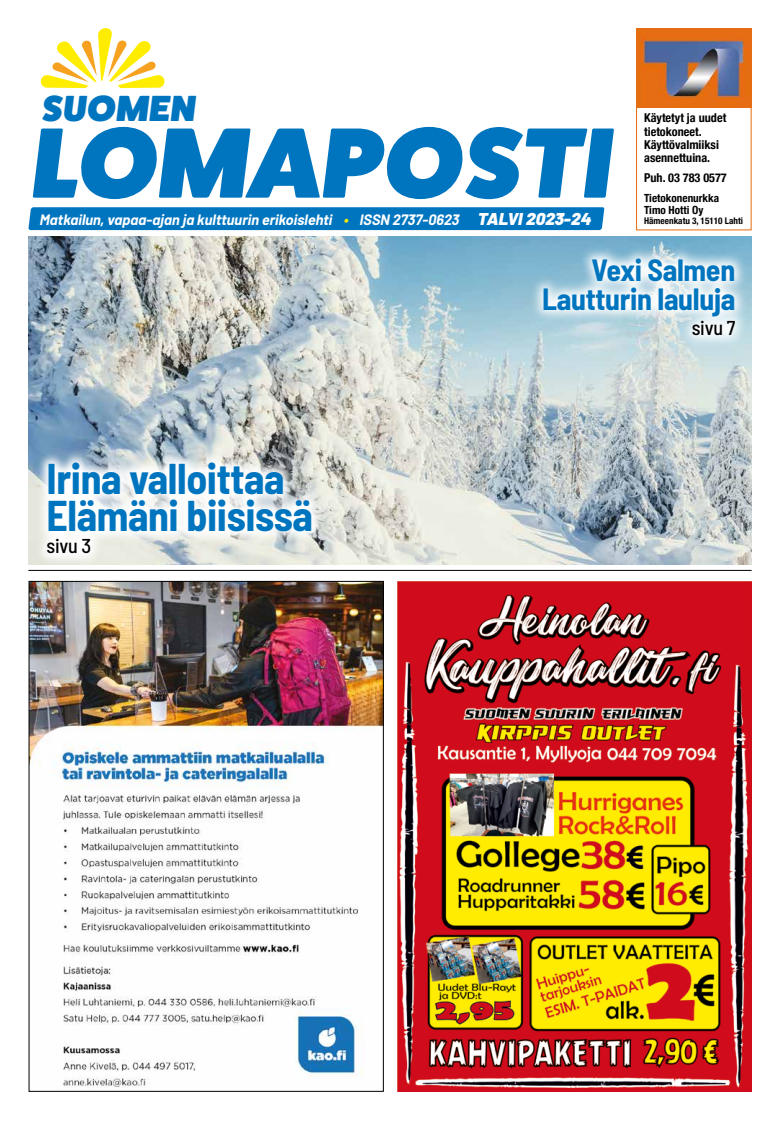
<style>
.page{position:relative;width:780px;height:1134px;background:#fff}
.page>*{position:absolute;margin:0;border:0;box-sizing:border-box;transform-origin:0 0}
.t1{font:800 100.2px "Fat Frank";color:#0075bf;scale:1.05 1}
.t2{font:700 semi-condensed 42px/37px "Barlow";letter-spacing:-.01em;color:#0075bf}
.t3{font:800 36.5px "Fat Frank";color:#0075bf;scale:1.04 1}
.t4{font:700 semi-condensed 30px/29px "Barlow";letter-spacing:-.01em;color:#0075bf;text-align:right}
.t5{font:500 semi-condensed 20px "Barlow";letter-spacing:-.01em;color:#000}
.t6{font:italic 700 14.7px "Barlow";color:#fff}
.t7{font:700 condensed 12.2px/13.2px "Helvetica Neue";color:#000}
.t8{font:700 condensed 11.2px/11.2px "Helvetica Neue";color:#000}
.t9{font:700 condensed 9.2px "Helvetica Neue";color:#000}
.s1{color:#ffed00}
.s2{font-weight:900;font-size:17.1px}
</style>
<div class="page">
<img style="left:638px;top:30px;width:111px;height:78px">
<div style="left:636px;top:28px;width:115px;height:202px;border:1px solid #e76d12"></div>
<img style="left:397px;top:581px;width:354px;height:510px">
<img style="left:28px;top:237px;width:723px;height:327px">
<hr style="left:28px;top:570px;width:723px;height:1px;background:#000">
<svg style="left:34px;top:450px;width:291px;height:115px"></svg>
<svg style="left:530px;top:246px;width:218px;height:103px"></svg>
<svg style="left:40px;top:28px;width:125px;height:61px"></svg>
<div style="left:28px;top:207px;width:576px;height:23px;background:#0075bf"></div>
<img style="left:31px;top:583px;width:350px;height:505px">
<h3 class="t3" style="left:41px;top:88px;width:154px">SUOMEN</h3>
<h1 class="t1" style="left:29px;top:107px;width:567px">LOMAPOSTI</h1>
<p class="t6" style="left:39px;top:209px;width:554px">Matkailun, vapaa-ajan ja kulttuurin erikoislehti <span class="s1">•</span> ISSN 2737-0623 <span class="s2">TALVI 2023-24</span></p>
<p class="t7" style="left:644px;top:111px;width:84px">Käytetyt ja uudet tietokoneet.<br>Käyttövalmiiksi asennettuina.</p>
<p class="t7" style="left:644px;top:171px;width:84px">Puh. 03 783 0577</p>
<p class="t8" style="left:644px;top:192px;width:77px">Tietokonenurkka<br>Timo Hotti Oy</p>
<p class="t9" style="left:644px;top:213px;width:100px">Hämeenkatu 3, 15110 Lahti</p>
<h2 class="t2" style="left:46px;top:459px;width:268px">Irina valloittaa<br>Elämäni biisissä</h2>
<h3 class="t5" style="left:46px;top:534px;width:46px">sivu 3</h3>
<h3 class="t4" style="left:542px;top:255px;width:195px">Vexi Salmen<br>Lautturin lauluja</h3>
<h3 class="t5" style="left:691px;top:315px;width:45px">sivu 7</h3>
</div>
